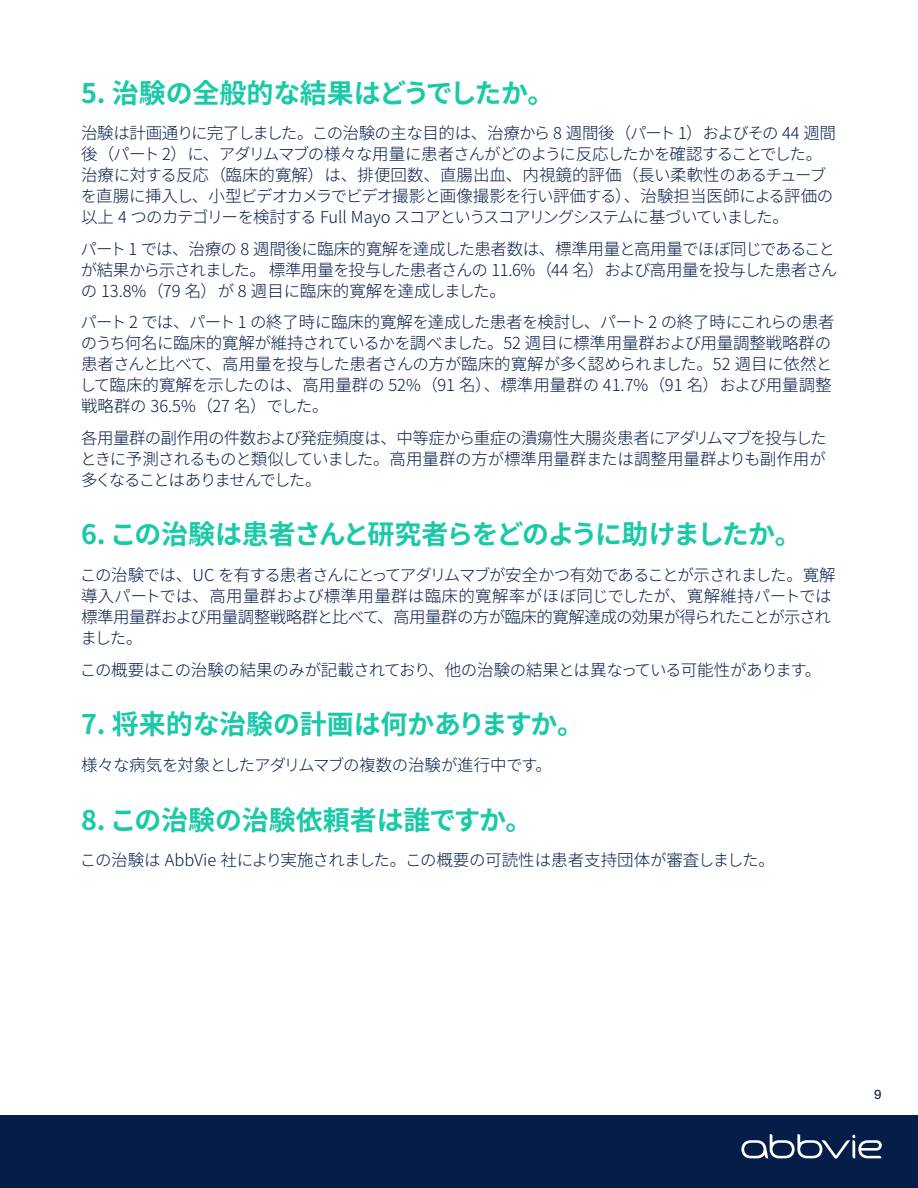
<style>
.page{position:relative;width:918px;height:1188px;background:#fff}
.page>*{position:absolute;margin:0;border:0;box-sizing:border-box;transform-origin:0 0}
.Hd_1{font:700 27px "Noto Sans CJ Kjp";letter-spacing:-.015em;color:#1ac9a8}
.Hd_1-2{font:700 27px "Noto Sans CJ Kjp";letter-spacing:-.065em;color:#1ac9a8}
.Body_1{font:300 16.5px/21px "Noto Sans CJ Kjp";letter-spacing:-.03em;color:#071d49}
.t1{font:13.5px "Neue Haas Unica Pro";color:#071d49}
</style>
<div class="page">
<div style="left:0;top:1115px;width:918px;height:73px;background:#071d49"></div>
<svg style="left:741px;top:1134px;width:141px;height:25px"></svg>
<p class="Hd_1" style="left:81px;top:77px;width:475px">5. 治験の全般的な結果はどうでしたか。</p>
<p class="Body_1" style="left:81px;top:123px;width:757px">治験は計画通りに完了しました。この治験の主な目的は、治療から 8 週間後（パート 1）およびその 44 週間後（パート 2）に、アダリムマブの様々な用量に患者さんがどのように反応したかを確認することでした。治療に対する反応（臨床的寛解）は、排便回数、直腸出血、内視鏡的評価（長い柔軟性のあるチューブを直腸に挿入し、小型ビデオカメラでビデオ撮影と画像撮影を行い評価する）、治験担当医師による評価の以上 4 つのカテゴリーを検討する Full Mayo スコアというスコアリングシステムに基づいていました。</p>
<p class="Body_1" style="left:80px;top:239px;width:758px;text-align:justify">パート 1 では、治療の 8 週間後に臨床的寛解を達成した患者数は、標準用量と高用量でほぼ同じであることが結果から示されました。 標準用量を投与した患者さんの 11.6%（44 名）および高用量を投与した患者さんの 13.8%（79 名）が 8 週目に臨床的寛解を達成しました。</p>
<p class="Body_1" style="left:80px;top:312px;width:756px">パート 2 では、パート 1 の終了時に臨床的寛解を達成した患者を検討し、パート 2 の終了時にこれらの患者のうち何名に臨床的寛解が維持されているかを調べました。52 週目に標準用量群および用量調整戦略群の患者さんと比べて、高用量を投与した患者さんの方が臨床的寛解が多く認められました。52 週目に依然として臨床的寛解を示したのは、高用量群の 52%（91 名）、標準用量群の 41.7%（91 名）および用量調整戦略群の 36.5%（27 名）でした。</p>
<p class="Body_1" style="left:81px;top:428px;width:748px;text-align:justify">各用量群の副作用の件数および発症頻度は、中等症から重症の潰瘍性大腸炎患者にアダリムマブを投与したときに予測されるものと類似していました。高用量群の方が標準用量群または調整用量群よりも副作用が多くなることはありませんでした。</p>
<p class="Hd_1-2" style="left:81px;top:519px;width:722px">6. この治験は患者さんと研究者らをどのように助けましたか。</p>
<p class="Body_1" style="left:80px;top:565px;width:757px">この治験では、UC を有する患者さんにとってアダリムマブが安全かつ有効であることが示されました。寛解導入パートでは、高用量群および標準用量群は臨床的寛解率がほぼ同じでしたが、寛解維持パートでは標準用量群および用量調整戦略群と比べて、高用量群の方が臨床的寛解達成の効果が得られたことが示されました。</p>
<p class="Body_1" style="left:80px;top:659px;width:743px">この概要はこの治験の結果のみが記載されており、他の治験の結果とは異なっている可能性があります。</p>
<p class="Hd_1" style="left:81px;top:709px;width:505px">7. 将来的な治験の計画は何かありますか。</p>
<p class="Body_1" style="left:81px;top:755px;width:473px">様々な病気を対象としたアダリムマブの複数の治験が進行中です。</p>
<p class="Hd_1" style="left:81px;top:805px;width:453px">8. この治験の治験依頼者は誰ですか。</p>
<p class="Body_1" style="left:80px;top:850px;width:697px">この治験は AbbVie 社により実施されました。この概要の可読性は患者支持団体が審査しました。</p>
<p class="t1" style="left:874px;top:1086px;width:9px">9</p>
</div>
